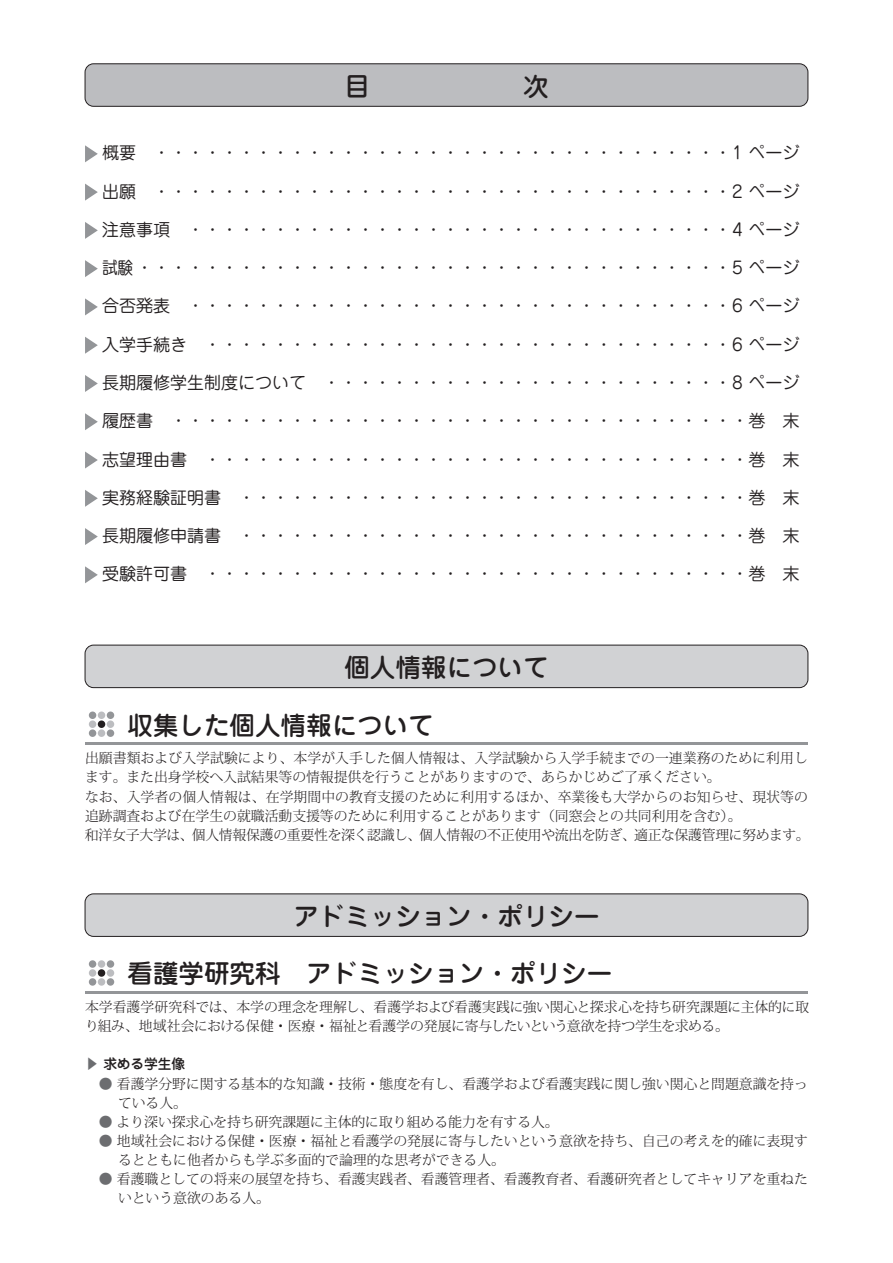
<style>
.page{position:relative;width:893px;height:1263px;background:#fff}
.page>*{position:absolute;margin:0;border:0;box-sizing:border-box;transform-origin:0 0}
.t1{font:500 25.5px "Jun 34 Pro";color:#231f20}
.t2{font:16.95px "Jun 201 Pro";color:#231f20}
.t3{font:16.95px "Jun 201 Pro";color:#231f20;scale:.91 1}
.t4{font:300 13.8px/19.2px "Koz Min Pro";color:#231f20}
.t5{font:500 13.8px "Jun 34 Pro";letter-spacing:-.02em;color:#231f20}
.s1{color:#6c6d70}
</style>
<div class="page">
<div style="left:85px;top:645px;width:723px;height:43px;background:#d1d2d4;border-radius:9px"></div>
<div style="left:85px;top:645px;width:723px;height:43px;border:1px solid #231f20;border-radius:9px"></div>
<div style="left:85px;top:894px;width:723px;height:42px;background:#d1d2d4;border-radius:9px"></div>
<div style="left:85px;top:894px;width:723px;height:42px;border:1px solid #231f20;border-radius:9px"></div>
<hr style="left:85px;top:742px;width:723px;height:3px;background:#939598">
<div style="left:107px;top:729px;width:7px;height:8px;background:#939598;border-radius:50%"></div>
<div style="left:98px;top:729px;width:7px;height:8px;background:#bcbdc0;border-radius:50%"></div>
<div style="left:89px;top:729px;width:7px;height:8px;background:#939598;border-radius:50%"></div>
<div style="left:107px;top:720px;width:7px;height:8px;background:#bcbdc0;border-radius:50%"></div>
<div style="left:98px;top:720px;width:7px;height:8px;background:#231f20;border-radius:50%"></div>
<div style="left:89px;top:720px;width:7px;height:8px;background:#bcbdc0;border-radius:50%"></div>
<div style="left:107px;top:711px;width:7px;height:8px;background:#939598;border-radius:50%"></div>
<div style="left:98px;top:711px;width:7px;height:8px;background:#bcbdc0;border-radius:50%"></div>
<div style="left:89px;top:711px;width:7px;height:8px;background:#939598;border-radius:50%"></div>
<hr style="left:85px;top:991px;width:723px;height:2px;background:#939598">
<div style="left:107px;top:978px;width:7px;height:8px;background:#939598;border-radius:50%"></div>
<div style="left:98px;top:978px;width:7px;height:8px;background:#bcbdc0;border-radius:50%"></div>
<div style="left:89px;top:978px;width:7px;height:8px;background:#939598;border-radius:50%"></div>
<div style="left:107px;top:969px;width:7px;height:8px;background:#bcbdc0;border-radius:50%"></div>
<div style="left:98px;top:969px;width:7px;height:8px;background:#231f20;border-radius:50%"></div>
<div style="left:89px;top:969px;width:7px;height:8px;background:#bcbdc0;border-radius:50%"></div>
<div style="left:107px;top:960px;width:7px;height:8px;background:#939598;border-radius:50%"></div>
<div style="left:98px;top:960px;width:7px;height:8px;background:#bcbdc0;border-radius:50%"></div>
<div style="left:89px;top:960px;width:7px;height:8px;background:#939598;border-radius:50%"></div>
<svg style="left:85px;top:145px;width:13px;height:17px"></svg>
<svg style="left:85px;top:184px;width:13px;height:17px"></svg>
<svg style="left:85px;top:222px;width:13px;height:17px"></svg>
<svg style="left:85px;top:260px;width:13px;height:17px"></svg>
<svg style="left:85px;top:298px;width:13px;height:17px"></svg>
<svg style="left:85px;top:337px;width:13px;height:17px"></svg>
<svg style="left:85px;top:375px;width:13px;height:17px"></svg>
<svg style="left:85px;top:413px;width:13px;height:17px"></svg>
<svg style="left:85px;top:451px;width:13px;height:17px"></svg>
<svg style="left:85px;top:490px;width:13px;height:17px"></svg>
<svg style="left:85px;top:528px;width:13px;height:17px"></svg>
<svg style="left:85px;top:566px;width:13px;height:17px"></svg>
<div style="left:85px;top:64px;width:723px;height:42px;background:#bcbdc0;border-radius:9px"></div>
<div style="left:85px;top:64px;width:723px;height:43px;border:1px solid #231f20;border-radius:9px"></div>
<p class="t2" style="left:102px;top:139px;width:699px">概要 ・・・・・・・・・・・・・・・・・・・・・・・・・・・・・・・・・・1 ページ</p>
<p class="t2" style="left:102px;top:178px;width:699px">出願 ・・・・・・・・・・・・・・・・・・・・・・・・・・・・・・・・・・2 ページ</p>
<p class="t2" style="left:102px;top:216px;width:699px">注意事項 ・・・・・・・・・・・・・・・・・・・・・・・・・・・・・・・・4 ページ</p>
<p class="t3" style="left:102px;top:254px;width:768px">試験・・・・・・・・・・・・・・・・・・・・・・・・・・・・・・・・・・・5 ページ</p>
<p class="t2" style="left:102px;top:293px;width:699px">合否発表 ・・・・・・・・・・・・・・・・・・・・・・・・・・・・・・・・6 ページ</p>
<p class="t2" style="left:102px;top:331px;width:699px">入学手続き ・・・・・・・・・・・・・・・・・・・・・・・・・・・・・・・6 ページ</p>
<p class="t2" style="left:102px;top:369px;width:699px">長期履修学生制度について ・・・・・・・・・・・・・・・・・・・・・・・・8 ページ</p>
<p class="t2" style="left:102px;top:407px;width:699px">履歴書 ・・・・・・・・・・・・・・・・・・・・・・・・・・・・・・・・・・巻　末</p>
<p class="t2" style="left:102px;top:446px;width:699px">志望理由書 ・・・・・・・・・・・・・・・・・・・・・・・・・・・・・・・・巻　末</p>
<p class="t2" style="left:102px;top:484px;width:699px">実務経験証明書 ・・・・・・・・・・・・・・・・・・・・・・・・・・・・・・巻　末</p>
<p class="t2" style="left:102px;top:522px;width:699px">長期履修申請書 ・・・・・・・・・・・・・・・・・・・・・・・・・・・・・・巻　末</p>
<p class="t2" style="left:102px;top:560px;width:699px">受験許可書 ・・・・・・・・・・・・・・・・・・・・・・・・・・・・・・・・巻　末</p>
<h1 class="t1" style="left:344px;top:647px;width:206px">個人情報について</h1>
<h1 class="t1" style="left:128px;top:705px;width:308px">収集した個人情報について</h1>
<p class="t4" style="left:85px;top:748px;width:726px">出願書類および入学試験により、本学が入手した個人情報は、入学試験から入学手続までの一連業務のために利用します。また出身学校へ入試結果等の情報提供を行うことがありますので、あらかじめご了承ください。<br>なお、入学者の個人情報は、在学期間中の教育支援のために利用するほか、卒業後も大学からのお知らせ、現状等の追跡調査および在学生の就職活動支援等のために利用することがあります（同窓会との共同利用を含む）。<br>和洋女子大学は、個人情報保護の重要性を深く認識し、個人情報の不正使用や流出を防ぎ、適正な保護管理に努めます。</p>
<h1 class="t1" style="left:293px;top:896px;width:308px">アドミッション・ポリシー</h1>
<h1 class="t1" style="left:128px;top:953px;width:486px">看護学研究科　アドミッション・ポリシー</h1>
<p class="t4" style="left:85px;top:997px;width:726px">本学看護学研究科では、本学の理念を理解し、看護学および看護実践に強い関心と探求心を持ち研究課題に主体的に取り組み、地域社会における保健・医療・福祉と看護学の発展に寄与したいという意欲を持つ学生を求める。</p>
<p class="t5" style="left:85px;top:1053px;width:102px"><span class="s1">▶</span> 求める学生像</p>
<p class="t4" style="left:118px;top:1073px;width:691px;text-indent:-19px"><span class="s1">●</span> 看護学分野に関する基本的な知識・技術・態度を有し、看護学および看護実践に関し強い関心と問題意識を持っている人。</p>
<p class="t4" style="left:99px;top:1112px;width:461px"><span class="s1">●</span> より深い探求心を持ち研究課題に主体的に取り組める能力を有する人。</p>
<p class="t4" style="left:118px;top:1131px;width:691px;text-indent:-19px"><span class="s1">●</span> 地域社会における保健・医療・福祉と看護学の発展に寄与したいという意欲を持ち、自己の考えを的確に表現するとともに他者からも学ぶ多面的で論理的な思考ができる人。</p>
<p class="t4" style="left:118px;top:1169px;width:691px;text-indent:-19px"><span class="s1">●</span> 看護職としての将来の展望を持ち、看護実践者、看護管理者、看護教育者、看護研究者としてキャリアを重ねたいという意欲のある人。</p>
</div>
